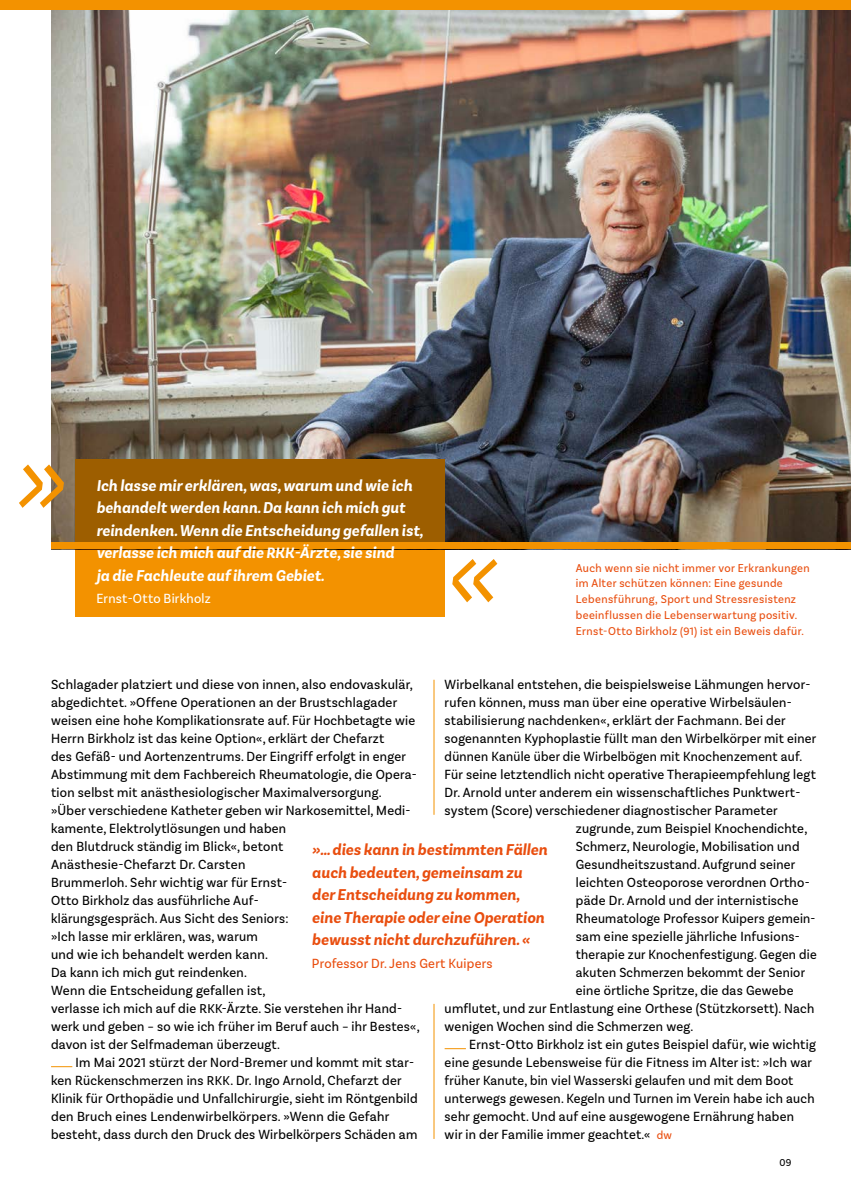
<style>
.page{position:relative;width:851px;height:1191px;background:#fff}
.page>*{position:absolute;margin:0;border:0;box-sizing:border-box;transform-origin:0 0}
.t1{font:italic 300 136.65px "Basic Sans Narrow";color:#f39200}
.t2{font:italic 700 16.5px/22.5px "Basic Sans Narrow";letter-spacing:.01em;color:#fff}
.t3{font:italic 700 16.5px/22.5px "Basic Sans Narrow";letter-spacing:.01em;color:#e94e0f}
.t4{font:13.95px/18px "Basic Sans Narrow";letter-spacing:.02em;color:#000}
.t5{font:13.95px "Basic Sans Narrow";letter-spacing:.02em;color:#e94e0f}
.t6{font:13.95px "Basic Sans Narrow";letter-spacing:.02em;color:#fff}
.t7{font:12px/15.8px "Basic Sans Narrow";letter-spacing:.035em;color:#e94e0f}
.t8{font:10.5px "Basic Sans Narrow";color:#000}
.s1{font-size:15.75px}
.s2{font-size:11.4px}
.s3{font-size:13.5px}
.s4{font-size:12px;color:#e94e0f}
</style>
<div class="page">
<img style="left:51px;top:9px;width:799px;height:533px">
<div style="left:75px;top:459px;width:369px;height:158px;background:#f39200"></div>
<div style="left:75px;top:459px;width:369px;height:86px;background:#9d5e00"></div>
<div style="left:51px;top:542px;width:799px;height:7px;background:#f39200"></div>
<div style="left:0;top:0;width:850px;height:9px;background:#f39200"></div>
<svg style="left:51px;top:1066px;width:21px;height:1px"></svg>
<svg style="left:444px;top:1048px;width:22px;height:1px"></svg>
<hr style="left:433px;top:1004px;width:1px;height:135px;background:#f39200">
<hr style="left:433px;top:680px;width:1px;height:135px;background:#f39200">
<h1 class="t1" style="left:10px;top:405px;width:56px">»</h1>
<p class="t2" style="left:96px;top:474px;width:328px">Ich lasse mir erklären, was, warum und wie ich behandelt werden kann. Da kann ich mich gut reindenken. Wenn die Entscheidung gefallen ist, verlasse ich mich auf die <span class="s1">RKK</span>-Ärzte, sie sind<br>ja die Fachleute auf ihrem Gebiet.</p>
<p class="t6" style="left:96px;top:591px;width:116px">Ernst-Otto Birkholz</p>
<h1 class="t1" style="left:442px;top:499px;width:56px">«</h1>
<p class="t7" style="left:575px;top:560px;width:235px">Auch wenn sie nicht immer vor Erkrankungen im Alter schützen können: Eine gesunde Lebensführung, Sport und Stressresistenz beeinflussen die Lebenserwartung positiv.<br>Ernst-Otto Birkholz <span class="s2">(91)</span> ist ein Beweis dafür.</p>
<p class="t4" style="left:51px;top:675px;width:370px">Schlagader platziert und diese von innen, also endovaskulär, abgedichtet. »Offene Operationen an der Brustschlagader weisen eine hohe Komplikationsrate auf. Für Hochbetagte wie Herrn Birkholz ist das keine Option«, erklärt der Chefarzt<br>des Gefäß- und Aortenzentrums. Der Eingriff erfolgt in enger Abstimmung mit dem Fachbereich Rheumatologie, die Opera&shy;tion selbst mit anästhesiologischer Maximalversorgung. »Über verschiedene Katheter geben wir Narkosemittel, Medi&shy;kamente, Elektrolytlösungen und haben<br>den Blutdruck ständig im Blick«, betont<br>Anästhesie-Chefarzt Dr. Carsten<br>Brummerloh. Sehr wichtig war für Ernst-<br>Otto Birkholz das ausführliche Auf-<br>klärungsgespräch. Aus Sicht des Seniors:<br>»Ich lasse mir erklären, was, warum<br>und wie ich behandelt werden kann.<br>Da kann ich mich gut reindenken.<br>Wenn die Entscheidung gefallen ist,<br>verlasse ich mich auf die <span class="s3">RKK</span>-Ärzte. Sie verstehen ihr Hand&shy;werk und geben – so wie ich früher im Beruf auch – ihr Bestes«, davon ist der Selfmademan überzeugt.</p>
<p class="t4" style="left:51px;top:1053px;width:368px;text-indent:25px">Im Mai <span class="s3">2021</span> stürzt der Nord-Bremer und kommt mit star&shy;ken Rückenschmerzen ins <span class="s3">RKK</span>. Dr. Ingo Arnold, Chefarzt der Klinik für Orthopädie und Unfallchirurgie, sieht im Röntgenbild den Bruch eines Lendenwirbelkörpers. »Wenn die Gefahr besteht, dass durch den Druck des Wirbelkörpers Schäden am</p>
<p class="t4" style="left:444px;top:675px;width:367px">Wirbelkanal entstehen, die beispielsweise Lähmungen hervor-</p>
<p class="t4" style="left:444px;top:693px;width:347px">rufen können, muss man über eine operative Wirbelsäulen-</p>
<p class="t4" style="left:444px;top:711px;width:342px">stabilisierung nachdenken«, erklärt der Fachmann. Bei der</p>
<p class="t4" style="left:444px;top:729px;width:373px">sogenannten Kyphoplastie füllt man den Wirbelkörper mit einer</p>
<p class="t4" style="left:444px;top:747px;width:359px">dünnen Kanüle über die Wirbelbögen mit Knochenzement auf.</p>
<p class="t4" style="left:444px;top:765px;width:373px">Für seine letztendlich nicht operative Therapieempfehlung legt</p>
<p class="t4" style="left:444px;top:783px;width:357px">Dr. Arnold unter anderem ein wissenschaftliches Punktwert-</p>
<p class="t4" style="left:444px;top:801px;width:334px">system (Score) verschiedener diagnostischer Parameter</p>
<p class="t4" style="left:575px;top:819px;width:233px">zugrunde, zum Beispiel Knochendichte,</p>
<p class="t4" style="left:575px;top:837px;width:225px">Schmerz, Neurologie, Mobilisation und</p>
<p class="t4" style="left:575px;top:855px;width:221px">Gesundheitszustand. Aufgrund seiner</p>
<p class="t4" style="left:575px;top:873px;width:235px">leichten Osteoporose verordnen Ortho-</p>
<p class="t4" style="left:575px;top:891px;width:224px">päde Dr. Arnold und der internistische</p>
<p class="t4" style="left:575px;top:909px;width:241px">Rheumatologe Professor Kuipers gemein-</p>
<p class="t4" style="left:575px;top:927px;width:225px">sam eine spezielle jährliche Infusions-</p>
<p class="t4" style="left:575px;top:945px;width:242px">therapie zur Knochenfestigung. Gegen die</p>
<p class="t4" style="left:575px;top:963px;width:231px">akuten Schmerzen bekommt der Senior</p>
<p class="t4" style="left:575px;top:981px;width:219px">eine örtliche Spritze, die das Gewebe</p>
<p class="t4" style="left:444px;top:999px;width:371px">umflutet, und zur Entlastung eine Orthese (Stützkorsett). Nach</p>
<p class="t4" style="left:444px;top:1017px;width:250px">wenigen Wochen sind die Schmerzen weg.</p>
<p class="t4" style="left:469px;top:1035px;width:348px">Ernst-Otto Birkholz ist ein gutes Beispiel dafür, wie wichtig</p>
<p class="t4" style="left:444px;top:1053px;width:369px">eine gesunde Lebensweise für die Fitness im Alter ist: »Ich war</p>
<p class="t4" style="left:444px;top:1071px;width:350px">früher Kanute, bin viel Wasserski gelaufen und mit dem Boot</p>
<p class="t4" style="left:444px;top:1089px;width:371px">unterwegs gewesen. Kegeln und Turnen im Verein habe ich auch</p>
<p class="t4" style="left:444px;top:1107px;width:351px">sehr gemocht. Und auf eine ausgewogene Ernährung haben</p>
<p class="t4" style="left:444px;top:1125px;width:229px">wir in der Familie immer geachtet.« <span class="s4">dw</span></p>
<p class="t3" style="left:312px;top:839px;width:237px">»… dies kann in bestimmten Fällen auch bedeuten, gemeinsam zu der Entscheidung zu kommen, eine Therapie oder eine Operation bewusst nicht durchzuführen. «</p>
<p class="t5" style="left:312px;top:955px;width:182px">Professor Dr. Jens Gert Kuipers</p>
<p class="t8" style="left:779px;top:1156px;width:13px">09</p>
</div>
